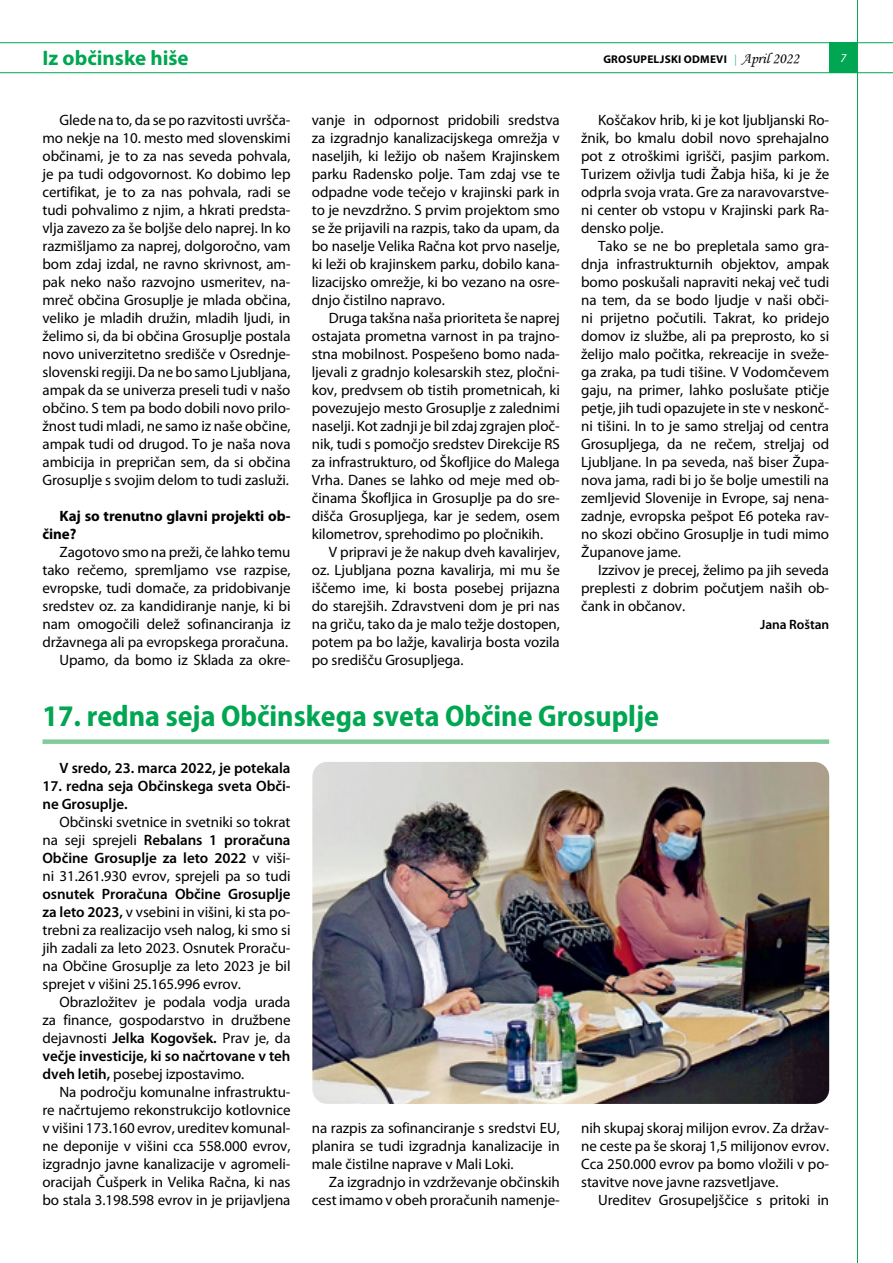
<style>
.page{position:relative;width:893px;height:1263px;background:#fff}
.page>*{position:absolute;margin:0;border:0;box-sizing:border-box;transform-origin:0 0}
.t1{font:700 semi-condensed 30px "Myriad Pro";color:#00a651}
.t2{font:700 21px "Myriad Pro";color:#00a651}
.t3{font:15px/18px "Myriad Pro";letter-spacing:-.005em;color:#000;text-align:justify}
.t4{font:600 15px/18px "Myriad Pro";letter-spacing:-.005em;color:#000}
.t5{font:700 15px/18px "Myriad Pro";letter-spacing:-.005em;color:#000}
.t6{font:600 13.5px "Myriad Pro";letter-spacing:-.005em;color:#000}
.t7{font:italic 12px "Myriad Pro";color:#fff}
.t8{font:700 11.25px "Myriad Pro";letter-spacing:.02em;color:#000}
.s1{font-weight:300;color:#00a651}
.s2{font-family:"Monotype Corsiva";font-weight:400;font-size:15px}
.s3{font-weight:600}
</style>
<div class="page">
<hr style="left:0;top:42px;width:893px;height:1px;background:#00a651">
<hr style="left:0;top:72px;width:893px;height:1px;background:#00a651">
<div style="left:829px;top:43px;width:28px;height:30px;background:#00a651"></div>
<hr style="left:857px;top:0;width:1px;height:1263px;background:#00a651">
<div style="left:42px;top:739px;width:787px;height:5px;background:#82ca9c"></div>
<img style="left:312px;top:762px;width:517px;height:342px">
<h2 class="t2" style="left:43px;top:45px;width:148px">Iz občinske hiše</h2>
<p class="t8" style="left:603px;top:52px;width:197px">GROSUPELJSKI ODMEVI <span class="s1">|</span> <span class="s2">April 2022</span></p>
<p class="t7" style="left:840px;top:51px;width:7px">7</p>
<p class="t3" style="left:43px;top:111px;width:250px;text-indent:17px">Glede na to, da se po razvitosti uvršča&shy;mo nekje na 10. mesto med slovenskimi občinami, je to za nas seveda pohvala, je pa tudi odgovornost. Ko dobimo lep certifikat, je to za nas pohvala, radi se tudi pohvalimo z njim, a hkrati predsta&shy;vlja zavezo za še boljše delo naprej. In ko razmišljamo za naprej, dolgoročno, vam bom zdaj izdal, ne ravno skrivnost, am&shy;pak neko našo razvojno usmeritev, na&shy;mreč občina Grosuplje je mlada občina, veliko je mladih družin, mladih ljudi, in želimo si, da bi občina Grosuplje postala novo univerzitetno središče v Osrednje&shy;slovenski regiji. Da ne bo samo Ljubljana, ampak da se univerza preseli tudi v našo občino. S tem pa bodo dobili novo prilo&shy;žnost tudi mladi, ne samo iz naše občine, ampak tudi od drugod. To je naša nova ambicija in prepričan sem, da si občina Grosuplje s svojim delom to tudi zasluži.</p>
<p class="t5" style="left:43px;top:507px;width:250px;text-indent:17px">Kaj so trenutno glavni projekti ob&shy;čine?</p>
<p class="t3" style="left:43px;top:543px;width:250px;text-align:right">Zagotovo smo na preži, če lahko temu tako rečemo, spremljamo vse razpise, evropske, tudi domače, za pridobivanje sredstev oz. za kandidiranje nanje, ki bi nam omogočili delež sofinanciranja iz državnega ali pa evropskega proračuna.<br>Upamo, da bomo iz Sklada za okre-</p>
<p class="t3" style="left:312px;top:111px;width:250px">vanje in odpornost pridobili sredstva za izgradnjo kanalizacijskega omrežja v naseljih, ki ležijo ob našem Krajinskem parku Radensko polje. Tam zdaj vse te odpadne vode tečejo v krajinski park in to je nevzdržno. S prvim projektom smo se že prijavili na razpis, tako da upam, da bo naselje Velika Račna kot prvo naselje, ki leži ob krajinskem parku, dobilo kana&shy;lizacijsko omrežje, ki bo vezano na osre&shy;dnjo čistilno napravo.</p>
<p class="t3" style="left:312px;top:309px;width:250px;text-indent:17px">Druga takšna naša prioriteta še naprej ostajata prometna varnost in pa trajno&shy;stna mobilnost. Pospešeno bomo nada&shy;ljevali z gradnjo kolesarskih stez, pločni&shy;kov, predvsem ob tistih prometnicah, ki povezujejo mesto Grosuplje z zalednimi naselji. Kot zadnji je bil zdaj zgrajen ploč&shy;nik, tudi s pomočjo sredstev Direkcije RS za infrastrukturo, od Škofljice do Malega Vrha. Danes se lahko od meje med ob&shy;činama Škofljica in Grosuplje pa do sre&shy;dišča Grosupljega, kar je sedem, osem kilometrov, sprehodimo po pločnikih.</p>
<p class="t3" style="left:312px;top:543px;width:250px;text-indent:17px">V pripravi je že nakup dveh kavalirjev, oz. Ljubljana pozna kavalirja, mi mu še iščemo ime, ki bosta posebej prijazna do starejših. Zdravstveni dom je pri nas na griču, tako da je malo težje dostopen, potem pa bo lažje, kavalirja bosta vozila po središču Grosupljega.</p>
<p class="t3" style="left:581px;top:111px;width:250px;text-indent:17px">Koščakov hrib, ki je kot ljubljanski Ro&shy;žnik, bo kmalu dobil novo sprehajalno pot z otroškimi igrišči, pasjim parkom.<br>Turizem oživlja tudi Žabja hiša, ki je že odprla svoja vrata. Gre za naravovarstve&shy;ni center ob vstopu v Krajinski park Ra&shy;densko polje.</p>
<p class="t3" style="left:581px;top:237px;width:250px;text-indent:17px">Tako se ne bo prepletala samo gra&shy;dnja infrastrukturnih objektov, ampak bomo poskušali napraviti nekaj več tudi na tem, da se bodo ljudje v naši obči&shy;ni prijetno počutili. Takrat, ko pridejo domov iz službe, ali pa preprosto, ko si želijo malo počitka, rekreacije in sveže&shy;ga zraka, pa tudi tišine. V Vodomčevem gaju, na primer, lahko poslušate ptičje petje, jih tudi opazujete in ste v neskonč&shy;ni tišini. In to je samo streljaj od centra Grosupljega, da ne rečem, streljaj od Ljubljane. In pa seveda, naš biser Župa&shy;nova jama, radi bi jo še bolje umestili na zemljevid Slovenije in Evrope, saj nena&shy;zadnje, evropska pešpot E6 poteka rav&shy;no skozi občino Grosuplje in tudi mimo Županove jame.</p>
<p class="t3" style="left:581px;top:561px;width:250px;text-indent:17px">Izzivov je precej, želimo pa jih seveda preplesti z dobrim počutjem naših ob&shy;čank in občanov.</p>
<p class="t6" style="left:760px;top:616px;width:71px">Jana Roštan</p>
<h1 class="t1" style="left:43px;top:699px;width:618px">17. redna seja Občinskega sveta Občine Grosuplje</h1>
<p class="t4" style="left:60px;top:759px;width:233px">V sredo, 23. marca 2022, je potekala</p>
<p class="t4" style="left:42px;top:777px;width:250px">17. redna seja Občinskega sveta Obči&shy;ne Grosuplje.</p>
<p class="t3" style="left:42px;top:813px;width:250px;text-indent:17px">Občinski svetnice in svetniki so tokrat na seji sprejeli <span class="s3">Rebalans 1 proračuna Občine Grosuplje za leto 2022</span> v viši&shy;ni 31.261.930 evrov, sprejeli pa so tudi</p>
<p class="t3" style="left:42px;top:885px;width:250px"><span class="s3">osnutek Proračuna Občine Grosuplje za leto 2023,</span> v vsebini in višini, ki sta po&shy;trebni za realizacijo vseh nalog, ki smo si jih zadali za leto 2023. Osnutek Proraču&shy;na Občine Grosuplje za leto 2023 je bil sprejet v višini 25.165.996 evrov.</p>
<p class="t3" style="left:42px;top:993px;width:250px;text-indent:17px">Obrazložitev je podala vodja urada za finance, gospodarstvo in družbene dejavnosti <span class="s3">Jelka Kogovšek.</span> Prav je, da <span class="s3">večje investicije, ki so načrtovane v teh dveh letih,</span> posebej izpostavimo.</p>
<p class="t3" style="left:42px;top:1083px;width:250px;text-indent:17px">Na področju komunalne infrastruktu&shy;re načrtujemo rekonstrukcijo kotlovnice v višini 173.160 evrov, ureditev komunal&shy;ne deponije v višini cca 558.000 evrov, izgradnjo javne kanalizacije v agromeli&shy;oracijah Čušperk in Velika Račna, ki nas bo stala 3.198.598 evrov in je prijavljena</p>
<p class="t3" style="left:312px;top:1119px;width:250px">na razpis za sofinanciranje s sredstvi EU, planira se tudi izgradnja kanalizacije in male čistilne naprave v Mali Loki.</p>
<p class="t3" style="left:312px;top:1173px;width:250px;text-align:right">Za izgradnjo in vzdrževanje občinskih cest imamo v obeh proračunih namenje-</p>
<p class="t3" style="left:581px;top:1119px;width:250px">nih skupaj skoraj milijon evrov. Za držav&shy;ne ceste pa še skoraj 1,5 milijonov evrov.<br>Cca 250.000 evrov pa bomo vložili v po&shy;stavitve nove javne razsvetljave.</p>
<p class="t3" style="left:598px;top:1191px;width:233px">Ureditev Grosupeljščice s pritoki in</p>
</div>
